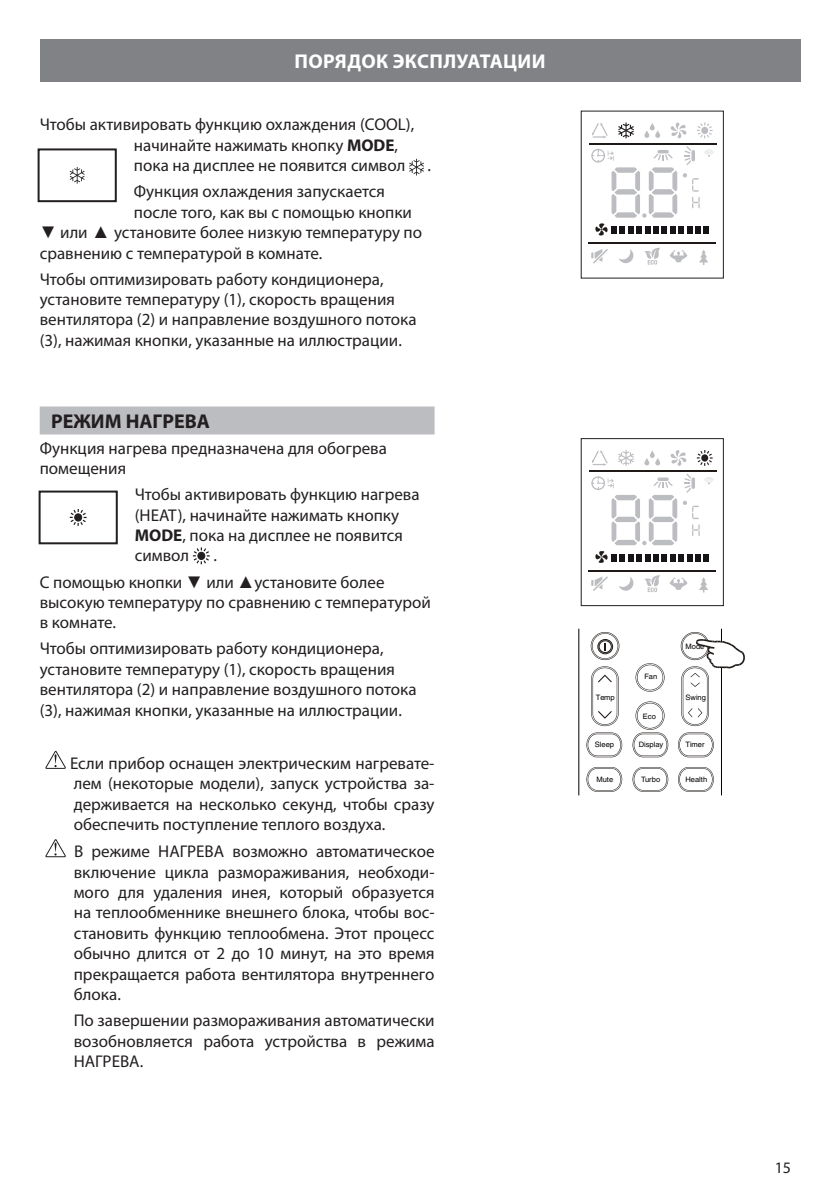
<style>
.page{position:relative;width:840px;height:1191px;background:#fff}
.page>*{position:absolute;margin:0;border:0;box-sizing:border-box;transform-origin:0 0}
.t1{font:700 20px "Myriad Pro";letter-spacing:.02em;color:#fff}
.t2{font:700 20px "Myriad Pro";color:#231f20}
.t3{font:17px/20.4px "Myriad Pro";color:#231f20}
.t4{font:16px "Myriad Pro";color:#231f20}
.t5{font:7.4px "Helios C";color:#000}
.s1{font-weight:700}
.s2{font-family:"Arial"}
</style>
<div class="page">
<div style="left:40px;top:40px;width:759px;height:42px;background:#808285"></div>
<div style="left:40px;top:406px;width:394px;height:28px;background:#bcbdc0"></div>
<svg style="left:409px;top:159px;width:15px;height:16px"></svg>
<svg style="left:193px;top:547px;width:17px;height:17px"></svg>
<svg style="left:45px;top:750px;width:21px;height:19px"></svg>
<svg style="left:45px;top:839px;width:21px;height:18px"></svg>
<svg style="left:70px;top:167px;width:15px;height:17px"></svg>
<div style="left:38px;top:148px;width:79px;height:54px;border:2px solid #231f20"></div>
<div style="left:39px;top:490px;width:79px;height:54px;border:2px solid #231f20"></div>
<svg style="left:70px;top:509px;width:17px;height:17px"></svg>
<div style="left:678px;top:553px;width:5px;height:8px;background:#171417"></div>
<div style="left:686px;top:553px;width:6px;height:8px;background:#171417"></div>
<div style="left:695px;top:553px;width:5px;height:8px;background:#171417"></div>
<div style="left:703px;top:553px;width:5px;height:8px;background:#171417"></div>
<hr style="left:588px;top:470px;width:128px;height:2px;background:#1f1a17">
<hr style="left:588px;top:570px;width:127px;height:1px;background:#1f1a17">
<svg style="left:684px;top:473px;width:10px;height:20px"></svg>
<svg style="left:591px;top:576px;width:16px;height:15px"></svg>
<svg style="left:619px;top:577px;width:14px;height:13px"></svg>
<svg style="left:644px;top:575px;width:15px;height:17px"></svg>
<svg style="left:669px;top:577px;width:18px;height:13px"></svg>
<svg style="left:592px;top:450px;width:15px;height:16px"></svg>
<svg style="left:670px;top:450px;width:16px;height:16px"></svg>
<svg style="left:644px;top:451px;width:16px;height:14px"></svg>
<svg style="left:696px;top:450px;width:16px;height:16px"></svg>
<svg style="left:618px;top:450px;width:15px;height:16px"></svg>
<svg style="left:591px;top:476px;width:85px;height:87px"></svg>
<svg style="left:699px;top:577px;width:9px;height:15px"></svg>
<svg style="left:704px;top:477px;width:9px;height:7px"></svg>
<svg style="left:683px;top:501px;width:16px;height:35px"></svg>
<div style="left:678px;top:226px;width:5px;height:8px;background:#171417"></div>
<div style="left:686px;top:226px;width:6px;height:8px;background:#171417"></div>
<div style="left:695px;top:226px;width:5px;height:8px;background:#171417"></div>
<div style="left:703px;top:226px;width:5px;height:8px;background:#171417"></div>
<hr style="left:588px;top:143px;width:128px;height:1px;background:#1f1a17">
<hr style="left:588px;top:242px;width:127px;height:2px;background:#1f1a17">
<svg style="left:684px;top:146px;width:10px;height:19px"></svg>
<svg style="left:591px;top:249px;width:16px;height:14px"></svg>
<svg style="left:619px;top:249px;width:14px;height:14px"></svg>
<svg style="left:644px;top:247px;width:15px;height:18px"></svg>
<svg style="left:669px;top:250px;width:18px;height:12px"></svg>
<svg style="left:592px;top:123px;width:15px;height:15px"></svg>
<svg style="left:670px;top:123px;width:16px;height:15px"></svg>
<svg style="left:644px;top:123px;width:16px;height:15px"></svg>
<svg style="left:697px;top:123px;width:15px;height:15px"></svg>
<svg style="left:618px;top:123px;width:15px;height:15px"></svg>
<svg style="left:591px;top:149px;width:85px;height:87px"></svg>
<svg style="left:699px;top:250px;width:9px;height:15px"></svg>
<svg style="left:704px;top:150px;width:9px;height:7px"></svg>
<svg style="left:683px;top:173px;width:16px;height:35px"></svg>
<div style="left:580px;top:438px;width:143px;height:168px;border:1px solid #231f20"></div>
<svg style="left:635px;top:663px;width:29px;height:28px"></svg>
<svg style="left:586px;top:732px;width:36px;height:25px"></svg>
<svg style="left:678px;top:732px;width:35px;height:25px"></svg>
<svg style="left:632px;top:701px;width:36px;height:56px"></svg>
<svg style="left:591px;top:666px;width:27px;height:60px"></svg>
<svg style="left:586px;top:767px;width:36px;height:24px"></svg>
<svg style="left:632px;top:767px;width:36px;height:24px"></svg>
<svg style="left:678px;top:767px;width:35px;height:24px"></svg>
<svg style="left:590px;top:632px;width:29px;height:28px"></svg>
<hr style="left:578px;top:628px;width:1px;height:167px;background:#000">
<hr style="left:720px;top:628px;width:1px;height:167px;background:#000">
<svg style="left:680px;top:632px;width:64px;height:94px"></svg>
<p class="t1" style="left:294px;top:49px;width:252px">ПОРЯДОК ЭКСПЛУАТАЦИИ</p>
<p class="t3" style="left:134px;top:114px;width:282px;text-indent:-94px">Чтобы активировать функцию охлаждения (COOL), начинайте нажимать кнопку <span class="s1">MODE</span>, пока на дисплее не появится символ</p>
<p class="t3" style="left:427px;top:155px;width:5px">.</p>
<p class="t3" style="left:134px;top:181px;width:279px">Функция охлаждения запускается после того, как вы с помощью кнопки</p>
<p class="t3" style="left:40px;top:222px;width:384px"><span class="s2">▼</span> или <span class="s2">▲</span> установите более низкую температуру по сравнению с температурой в комнате.</p>
<p class="t3" style="left:40px;top:268px;width:378px">Чтобы оптимизировать работу кондиционера, установите температуру (1), скорость вращения вентилятора (2) и направление воздушного потока (3), нажимая кнопки, указанные на иллюстрации.</p>
<p class="t2" style="left:51px;top:408px;width:160px">РЕЖИМ НАГРЕВА</p>
<p class="t3" style="left:40px;top:437px;width:348px">Функция нагрева предназначена для обогрева помещения</p>
<p class="t3" style="left:135px;top:484px;width:286px">Чтобы активировать функцию нагрева (HEAT), начинайте нажимать кнопку<br><span class="s1">MODE</span>, пока на дисплее не появится символ</p>
<p class="t3" style="left:40px;top:542px;width:346px;line-height:26px;text-align:center">.<br>С помощью кнопки <span class="s2">▼</span> или <span class="s2">▲</span>установите более</p>
<p class="t3" style="left:40px;top:592px;width:392px">высокую температуру по сравнению с температурой в комнате.</p>
<p class="t3" style="left:40px;top:638px;width:378px">Чтобы оптимизировать работу кондиционера, установите температуру (1), скорость вращения вентилятора (2) и направление воздушного потока (3), нажимая кнопки, указанные на иллюстрации.</p>
<p class="t3" style="left:70px;top:752px;width:366px;text-align:justify">Если прибор оснащен электрическим нагревате&shy;лем (некоторые модели), запуск устройства за&shy;держивается на несколько секунд, чтобы сразу обеспечить поступление теплого воздуха.</p>
<p class="t3" style="left:74px;top:841px;width:362px;text-align:justify">В режиме НАГРЕВА возможно автоматическое включение цикла размораживания, необходи&shy;мого для удаления инея, который образуется на теплообменнике внешнего блока, чтобы вос&shy;становить функцию теплообмена. Этот процесс обычно длится от 2 до 10 минут, на это время прекращается работа вентилятора внутреннего блока.</p>
<p class="t3" style="left:74px;top:1010px;width:362px;text-align:justify">По завершении размораживания автоматически возобновляется работа устройства в режима НАГРЕВА.</p>
<p class="t5" style="left:685px;top:641px;width:20px">Mode</p>
<p class="t5" style="left:644px;top:672px;width:14px">Fan</p>
<p class="t5" style="left:642px;top:711px;width:15px">Eco</p>
<p class="t5" style="left:595px;top:693px;width:20px">Temp</p>
<p class="t5" style="left:685px;top:693px;width:22px">Swing</p>
<p class="t5" style="left:594px;top:739px;width:21px">Sleep</p>
<p class="t5" style="left:638px;top:739px;width:26px">Display</p>
<p class="t5" style="left:685px;top:740px;width:21px">Timer</p>
<p class="t5" style="left:596px;top:775px;width:18px">Mute</p>
<p class="t5" style="left:640px;top:775px;width:21px">Turbo</p>
<p class="t5" style="left:685px;top:775px;width:23px">Health</p>
<p class="t4" style="left:774px;top:1158px;width:18px">15</p>
</div>
